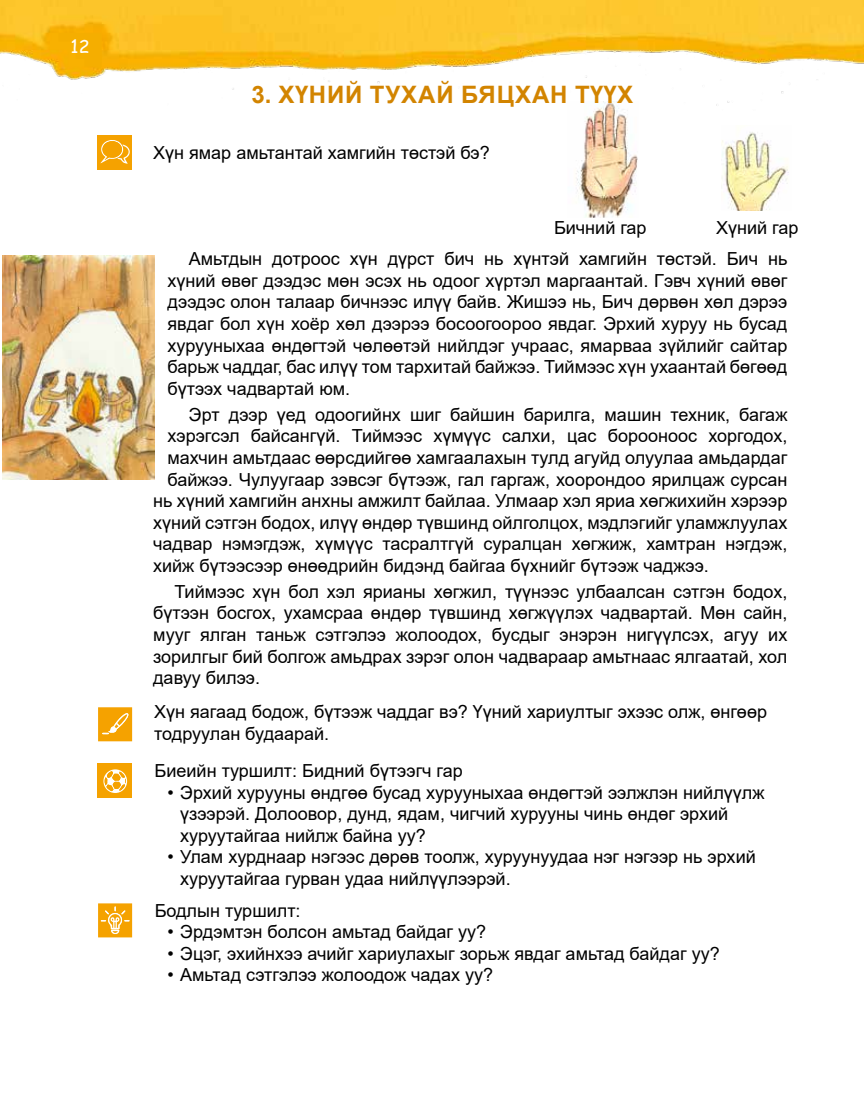
<style>
.page{position:relative;width:864px;height:1106px;background:#fff}
.page>*{position:absolute;margin:0;border:0;box-sizing:border-box;transform-origin:0 0}
.t1{font:700 24px "Arial";letter-spacing:.035em;color:#d28400}
.t2{font:18px/21.6px "Arial";color:#000}
.t3{font:18px "Mogul Comic Sans";color:#fff}
</style>
<div class="page">
<img style="left:0;top:0;width:863px;height:106px">
<img style="left:721px;top:132px;width:68px;height:79px">
<img style="left:567px;top:101px;width:70px;height:117px">
<svg style="left:98px;top:707px;width:34px;height:34px"></svg>
<svg style="left:98px;top:903px;width:34px;height:34px"></svg>
<div style="left:98px;top:135px;width:34px;height:34px;background:#f5a200"></div>
<svg style="left:100px;top:140px;width:30px;height:24px"></svg>
<img style="left:2px;top:255px;width:153px;height:224px">
<div style="left:98px;top:764px;width:34px;height:34px;background:#f5a200"></div>
<svg style="left:103px;top:769px;width:24px;height:24px"></svg>
<p class="t3" style="left:71px;top:34px;width:21px">12</p>
<h1 class="t1" style="left:251px;top:77px;width:383px">3. Хү ний тухай бяцхан түүх</h1>
<p class="t2" style="left:153px;top:141px;width:338px">Хүн ямар амьтантай хамгийн төстэй бэ?</p>
<p class="t2" style="left:189px;top:212px;width:611px;line-height:31.2px;text-indent:527px">Хүний гар<br>Амьтдын дотроос хүн дүрст бич нь хүнтэй хамгийн төстэй. Бич нь</p>
<p class="t2" style="left:167px;top:269px;width:621px;text-align:justify">хүний өвөг дээдэс мөн эсэх нь одоог хүртэл маргаантай. Гэвч хүний өвөг дээдэс олон талаар бичнээс илүү байв. Жишээ нь, Бич дөрвөн хөл дэрээ явдаг бол хүн хоёр хөл дээрээ босоогоороо явдаг. Эрхий хуруу нь бусад хурууныхаа өндөгтэй чөлөөтэй нийлдэг учраас, ямарваа зүйлийг сайтар барьж чаддаг, бас илүү том тархитай байжээ. Тиймээс хүн ухаантай бөгөөд бүтээх чадвартай юм.</p>
<p class="t2" style="left:189px;top:403px;width:599px">Эрт дээр үед одоогийнх шиг байшин барилга, машин техник, багаж</p>
<p class="t2" style="left:167px;top:425px;width:621px">хэрэгсэл байсангүй. Тиймээс хүмүүс салхи, цас борооноос хоргодох,</p>
<p class="t2" style="left:167px;top:447px;width:621px">махчин амьтдаас өөрсдийгөө хамгаалахын тулд агуйд олуулаа амьдардаг</p>
<p class="t2" style="left:167px;top:468px;width:621px">байжээ. Чулуугаар зэвсэг бүтээж, гал гаргаж, хоорондоо ярилцаж сурсан</p>
<p class="t2" style="left:153px;top:490px;width:635px">нь хүний хамгийн анхны амжилт байлаа. Улмаар хэл яриа хөгжихийн хэрээр</p>
<p class="t2" style="left:153px;top:511px;width:635px">хүний сэтгэн бодох, илүү өндөр түвшинд ойлголцох, мэдлэгийг уламжлуулах</p>
<p class="t2" style="left:153px;top:533px;width:635px">чадвар нэмэгдэж, хүмүүс тасралтгүй суралцан хөгжиж, хамтран нэгдэж,</p>
<p class="t2" style="left:153px;top:555px;width:557px">хийж бүтээсээр өнөөдрийн бидэнд байгаа бүхнийг бүтээж чаджээ.</p>
<p class="t2" style="left:153px;top:580px;width:635px;text-align:justify;text-indent:21px">Тиймээс хүн бол хэл ярианы хөгжил, түүнээс улбаалсан сэтгэн бодох, бүтээн босгох, ухамсраа өндөр түвшинд хөгжүүлэх чадвартай. Мөн сайн, мууг ялган таньж сэтгэлээ жолоодох, бусдыг энэрэн нигүүлсэх, агуу их зорилгыг бий болгож амьдрах зэрэг олон чадвараар амьтнаас ялгаатай, хол давуу билээ.</p>
<p class="t2" style="left:154px;top:701px;width:614px">Хүн яагаад бодож, бүтээж чаддаг вэ? Үүний хариултыг эхээс олж, өнгөөр тодруулан будаарай.</p>
<p class="t2" style="left:155px;top:759px;width:309px">Биеийн туршилт: Бидний бүтээгч гар</p>
<p class="t2" style="left:180px;top:781px;width:585px;text-indent:-13px">• Эрхий хурууны өндгөө бусад хурууныхаа өндөгтэй ээлжлэн нийлүүлж үзээрэй. Долоовор, дунд, ядам, чигчий хурууны чинь өндөг эрхий хуруутайгаа нийлж байна уу?</p>
<p class="t2" style="left:180px;top:846px;width:577px;text-indent:-13px">• Улам хурднаар нэгээс дөрөв тоолж, хуруунуудаа нэг нэгээр нь эрхий хуруутайгаа гурван удаа нийлүүлээрэй.</p>
<p class="t2" style="left:155px;top:899px;width:147px">Бодлын туршилт:</p>
<p class="t2" style="left:167px;top:920px;width:320px">• Эрдэмтэн болсон амьтад байдаг уу?</p>
<p class="t2" style="left:167px;top:942px;width:553px">• Эцэг, эхийнхээ ачийг хариулахыг зорьж явдаг амьтад байдаг уу?</p>
<p class="t2" style="left:167px;top:964px;width:327px">• Амьтад сэтгэлээ жолоодож чадах уу?</p>
<p class="t2" style="left:554px;top:217px;width:94px">Бичний гар</p>
</div>
